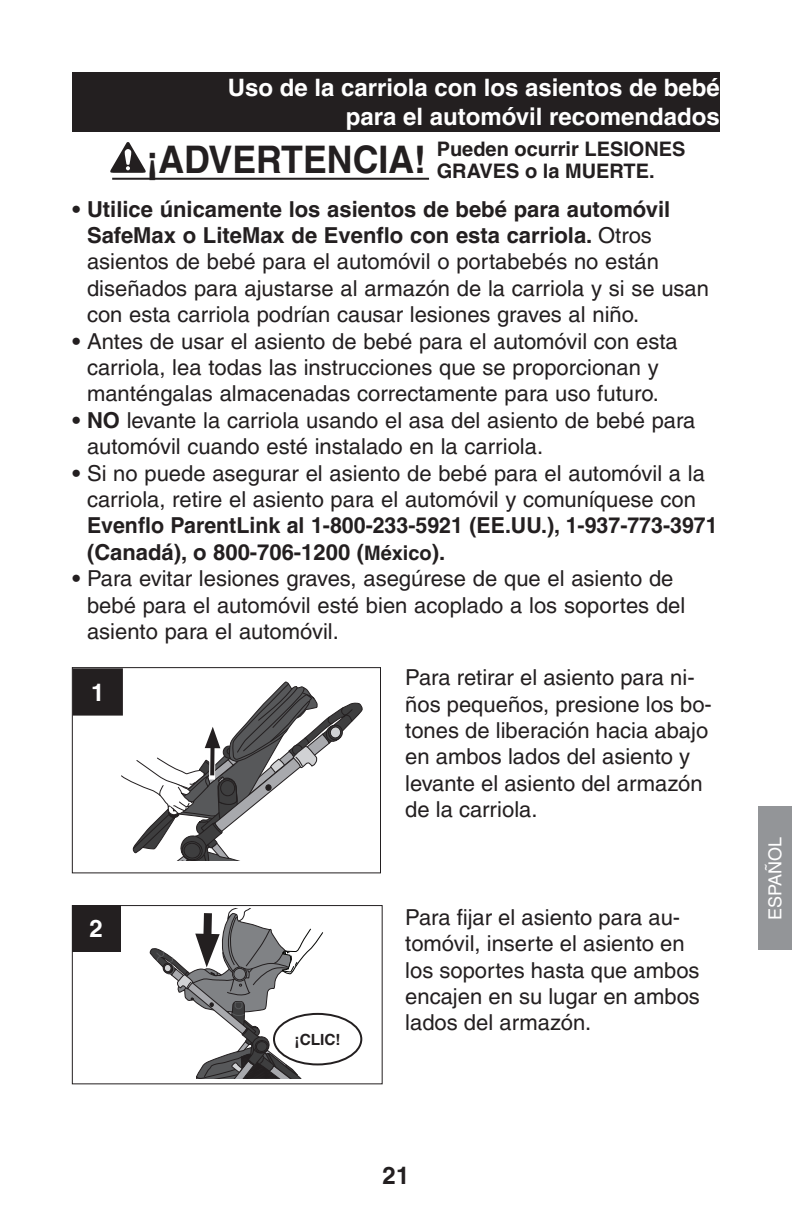
<style>
.page{position:relative;width:792px;height:1224px;background:#fff}
.page>*{position:absolute;margin:0;border:0;box-sizing:border-box;transform-origin:0 0}
.Warning{font:700 38px "Helvetica LT Pro";color:#231f20;scale:.94 1}
.t1{font:700 24px/28.8px "Helvetica LT Pro";color:#fff;text-align:right}
.t2{font:700 24px "Helvetica LT Pro";color:#231f20}
.t3{font:22px/26.4px "Helvetica LT Pro";color:#231f20}
.Warning_Heading{font:700 20px/22px "Helvetica LT Pro";color:#231f20}
.t4{font:18px "Helvetica LT Pro";color:#fff}
.Snap{font:700 15.4px "Helvetica LT Pro";color:#231f20}
.s1{font-weight:700}
.s2{font-weight:700;font-size:20px}
</style>
<div class="page">
<div style="left:72px;top:667px;width:309px;height:206px;border:1px solid #231f20"></div>
<svg style="left:121px;top:681px;width:242px;height:180px"></svg>
<div style="left:74px;top:669px;width:48px;height:46px;background:#231f20"></div>
<div style="left:73px;top:668px;width:50px;height:48px;border:2px solid #231f20"></div>
<div style="left:72px;top:905px;width:311px;height:179px;border:1px solid #231f20"></div>
<svg style="left:150px;top:905px;width:173px;height:174px"></svg>
<div style="left:72px;top:905px;width:49px;height:47px;background:#231f20"></div>
<div style="left:72px;top:72px;width:648px;height:59px;background:#231f20"></div>
<div style="left:274px;top:1014px;width:87px;height:50px;background:#fff;border-radius:50%"></div>
<div style="left:273px;top:1013px;width:89px;height:52px;border:2px solid #231f20;border-radius:50%"></div>
<svg style="left:110px;top:142px;width:36px;height:31px"></svg>
<hr style="left:112px;top:178px;width:317px;height:2px;background:#231f20">
<div style="left:758px;top:806px;width:34px;height:144px;background:#939598"></div>
<p class="t1" style="left:228px;top:73px;width:494px">Uso de la carriola con los asientos de bebé para el automóvil recomendados</p>
<p class="Warning" style="left:146px;top:137px;width:299px">¡ADVERTENCIA!</p>
<p class="Warning_Heading" style="left:437px;top:138px;width:250px">Pueden ocurrir LESIONES<br>GRAVES o la MUERTE.</p>
<p class="t3" style="left:87px;top:196px;width:624px;text-indent:-14px"><span class="s1">• Utilice únicamente los asientos de bebé para automóvil SafeMax o LiteMax de Evenflo con esta carriola.</span> Otros asientos de bebé para el automóvil o portabebés no están diseñados para ajustarse al armazón de la carriola y si se usan con esta carriola podrían causar lesiones graves al niño.</p>
<p class="t3" style="left:73px;top:328px;width:607px;text-align:center"><span class="s1">•</span> Antes de usar el asiento de bebé para el automóvil con esta carriola, lea todas las instrucciones que se proporcionan y manténgalas almacenadas correctamente para uso futuro.</p>
<p class="t3" style="left:87px;top:407px;width:610px;text-indent:-14px"><span class="s1">• NO</span> levante la carriola usando el asa del asiento de bebé para automóvil cuando esté instalado en la carriola.</p>
<p class="t3" style="left:87px;top:460px;width:632px;text-indent:-14px"><span class="s1">•</span> Si no puede asegurar el asiento de bebé para el automóvil a la carriola, retire el asiento para el automóvil y comuníquese con <span class="s1">Evenflo ParentLink al 1-800-233-5921 (EE.UU.), 1-937-773-3971 (Canadá), o 800-706-1200 (</span><span class="s2">México</span><span class="s1">).</span></p>
<p class="t3" style="left:87px;top:565px;width:600px;text-indent:-14px"><span class="s1">•</span> Para evitar lesiones graves, asegúrese de que el asiento de bebé para el automóvil esté bien acoplado a los soportes del asiento para el automóvil.</p>
<p class="t3" style="left:405px;top:664px;width:308px">Para retirar el asiento para ni&shy;ños pequeños, presione los bo&shy;tones de liberación hacia abajo en ambos lados del asiento y levante el asiento del armazón de la carriola.</p>
<p class="t1" style="left:91px;top:678px;width:15px">1</p>
<p class="t1" style="left:90px;top:914px;width:15px">2</p>
<p class="Snap" style="left:295px;top:1030px;width:48px">¡CLIC!</p>
<p class="t3" style="left:405px;top:904px;width:296px">Para fijar el asiento para au&shy;tomóvil, inserte el asiento en los soportes hasta que ambos encajen en su lugar en ambos lados del armazón.</p>
<p class="t4" style="left:765px;top:920px;width:84px;rotate:-90deg">ESPAÑOL</p>
<p class="t2" style="left:383px;top:1161px;width:28px">21</p>
</div>
